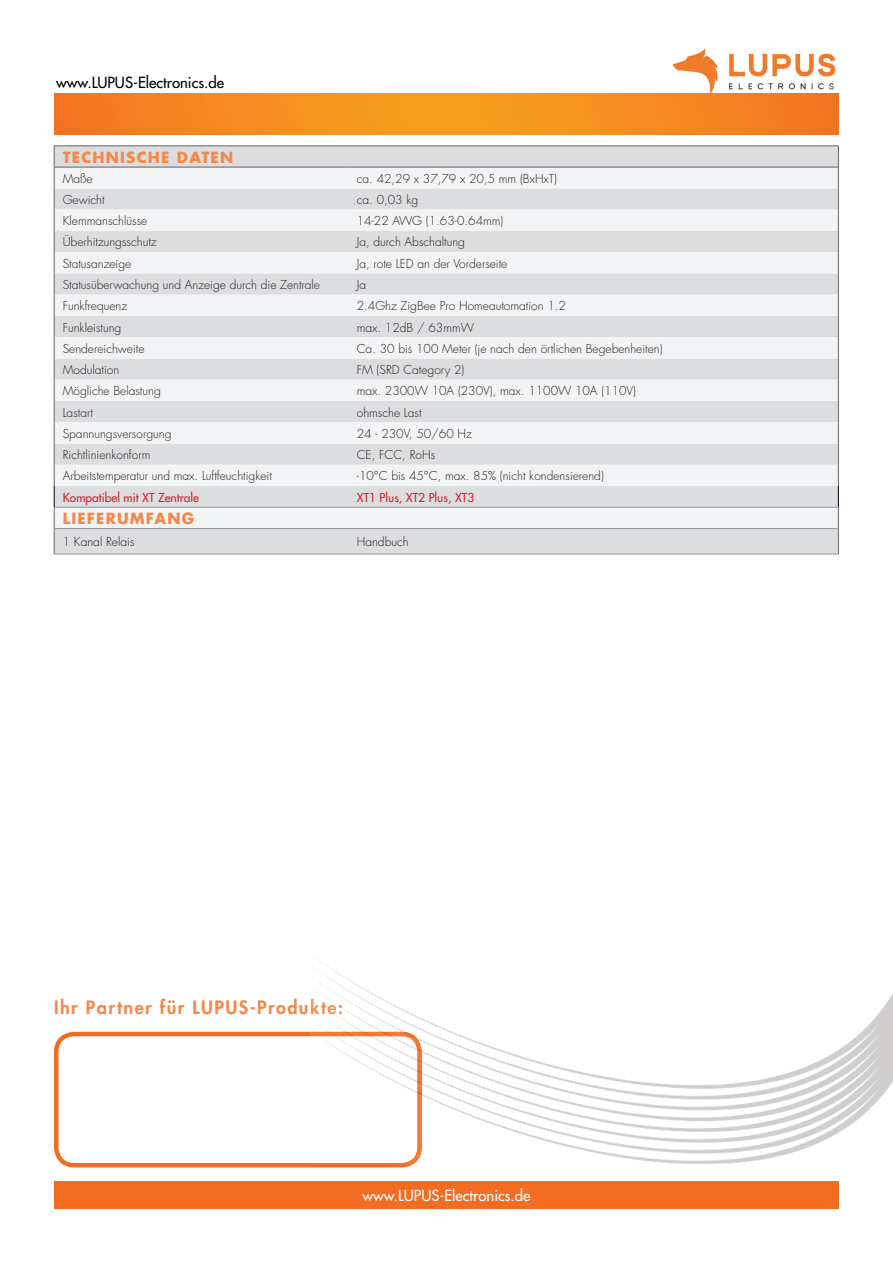
<style>
.page{position:relative;width:893px;height:1263px;background:#fff}
.page>*{position:absolute;margin:0;border:0;box-sizing:border-box;transform-origin:0 0}
.t1{font:800 18px "Futura Std";letter-spacing:.08em;color:#f58846}
.t2{font:700 15px "Futura Std";letter-spacing:.08em;color:#f58846}
.t3{font:500 15px "Futura Std";color:#fff}
.t4{font:500 15px "Futura Std";color:#000}
.t5{font:300 12px "Futura Std";color:#231f20}
.t6{font:500 12px "Futura Std";color:#d1232a}
</style>
<div class="page">
<img style="left:672px;top:48px;width:164px;height:45px">
<svg style="left:54px;top:1032px;width:359px;height:135px"></svg>
<img style="left:310px;top:966px;width:583px;height:198px">
<img style="left:310px;top:1032px;width:112px;height:132px">
<img style="left:310px;top:998px;width:32px;height:16px">
<div style="left:54px;top:1181px;width:785px;height:28px;background:#f36c21"></div>
<svg style="left:54px;top:93px;width:785px;height:42px;background:#f58b20"></svg>
<div style="left:55px;top:147px;width:783px;height:407px;background:#dcdddf"></div>
<svg style="left:55px;top:168px;width:783px;height:360px;fill:#f2f3f4"></svg>
<hr style="left:54px;top:167px;width:294px;height:1px;background:#636366">
<hr style="left:348px;top:167px;width:490px;height:1px;background:#636366">
<hr style="left:54px;top:146px;width:294px;height:1px;background:#636366">
<hr style="left:348px;top:146px;width:490px;height:1px;background:#636366">
<hr style="left:54px;top:507px;width:294px;height:1px;background:#939598">
<hr style="left:348px;top:507px;width:490px;height:1px;background:#939598">
<hr style="left:54px;top:528px;width:294px;height:1px;background:#939598">
<hr style="left:348px;top:528px;width:490px;height:1px;background:#939598">
<svg style="left:54px;top:146px;width:1px;height:408px"></svg>
<svg style="left:838px;top:146px;width:1px;height:408px"></svg>
<hr style="left:54px;top:554px;width:294px;height:1px;background:#939598">
<hr style="left:348px;top:554px;width:490px;height:1px;background:#939598">
<p class="t4" style="left:56px;top:73px;width:170px">www.LUPUS-Electronics.de</p>
<p class="t2" style="left:63px;top:147px;width:172px">TECHNISCHE DATEN</p>
<p class="t5" style="left:63px;top:171px;width:32px">Maße</p>
<p class="t5" style="left:357px;top:171px;width:202px">ca. 42,29 x 37,79 x 20,5 mm (BxHxT)</p>
<p class="t5" style="left:63px;top:192px;width:43px">Gewicht</p>
<p class="t5" style="left:357px;top:192px;width:63px">ca. 0,03 kg</p>
<p class="t5" style="left:63px;top:214px;width:86px">Klemmanschlüsse</p>
<p class="t5" style="left:357px;top:214px;width:148px">14-22 AWG (1.63-0.64mm)</p>
<p class="t5" style="left:63px;top:235px;width:95px">Überhitzungsschutz</p>
<p class="t5" style="left:357px;top:235px;width:110px">Ja, durch Abschaltung</p>
<p class="t5" style="left:63px;top:256px;width:70px">Statusanzeige</p>
<p class="t5" style="left:357px;top:256px;width:152px">Ja, rote LED an der Vorderseite</p>
<p class="t5" style="left:63px;top:277px;width:259px">Statusüberwachung und Anzeige durch die Zentrale</p>
<p class="t5" style="left:357px;top:277px;width:11px">Ja</p>
<p class="t5" style="left:63px;top:299px;width:66px">Funkfrequenz</p>
<p class="t5" style="left:357px;top:299px;width:211px">2.4Ghz ZigBee Pro Homeautomation 1.2</p>
<p class="t5" style="left:63px;top:320px;width:60px">Funkleistung</p>
<p class="t5" style="left:357px;top:320px;width:119px">max. 12dB / 63mmW</p>
<p class="t5" style="left:63px;top:341px;width:83px">Sendereichweite</p>
<p class="t5" style="left:357px;top:341px;width:307px">Ca. 30 bis 100 Meter (je nach den örtlichen Begebenheiten)</p>
<p class="t5" style="left:63px;top:362px;width:58px">Modulation</p>
<p class="t5" style="left:357px;top:362px;width:109px">FM (SRD Category 2)</p>
<p class="t5" style="left:63px;top:384px;width:100px">Mögliche Belastung</p>
<p class="t5" style="left:357px;top:384px;width:281px">max. 2300W 10A (230V), max. 1100W 10A (110V)</p>
<p class="t5" style="left:63px;top:405px;width:32px">Lastart</p>
<p class="t5" style="left:357px;top:405px;width:66px">ohmsche Last</p>
<p class="t5" style="left:63px;top:426px;width:110px">Spannungsversorgung</p>
<p class="t5" style="left:357px;top:426px;width:117px">24 - 230V, 50/60 Hz</p>
<p class="t5" style="left:63px;top:447px;width:89px">Richtlinienkonform</p>
<p class="t5" style="left:357px;top:447px;width:80px">CE, FCC, RoHs</p>
<p class="t5" style="left:63px;top:469px;width:211px">Arbeitstemperatur und max. Luftfeuchtigkeit</p>
<p class="t5" style="left:357px;top:469px;width:249px">-10°C bis 45°C, max. 85% (nicht kondensierend)</p>
<p class="t6" style="left:63px;top:490px;width:138px">Kompatibel mit XT Zentrale</p>
<p class="t6" style="left:357px;top:490px;width:119px">XT1 Plus, XT2 Plus, XT3</p>
<p class="t2" style="left:63px;top:508px;width:133px">LIEFERUMFANG</p>
<p class="t5" style="left:63px;top:535px;width:73px">1 Kanal Relais</p>
<p class="t5" style="left:357px;top:535px;width:53px">Handbuch</p>
<h1 class="t1" style="left:54px;top:996px;width:290px">Ihr Partner für LUPUS-Produkte:</h1>
<p class="t3" style="left:362px;top:1186px;width:170px">www.LUPUS-Electronics.de</p>
</div>
